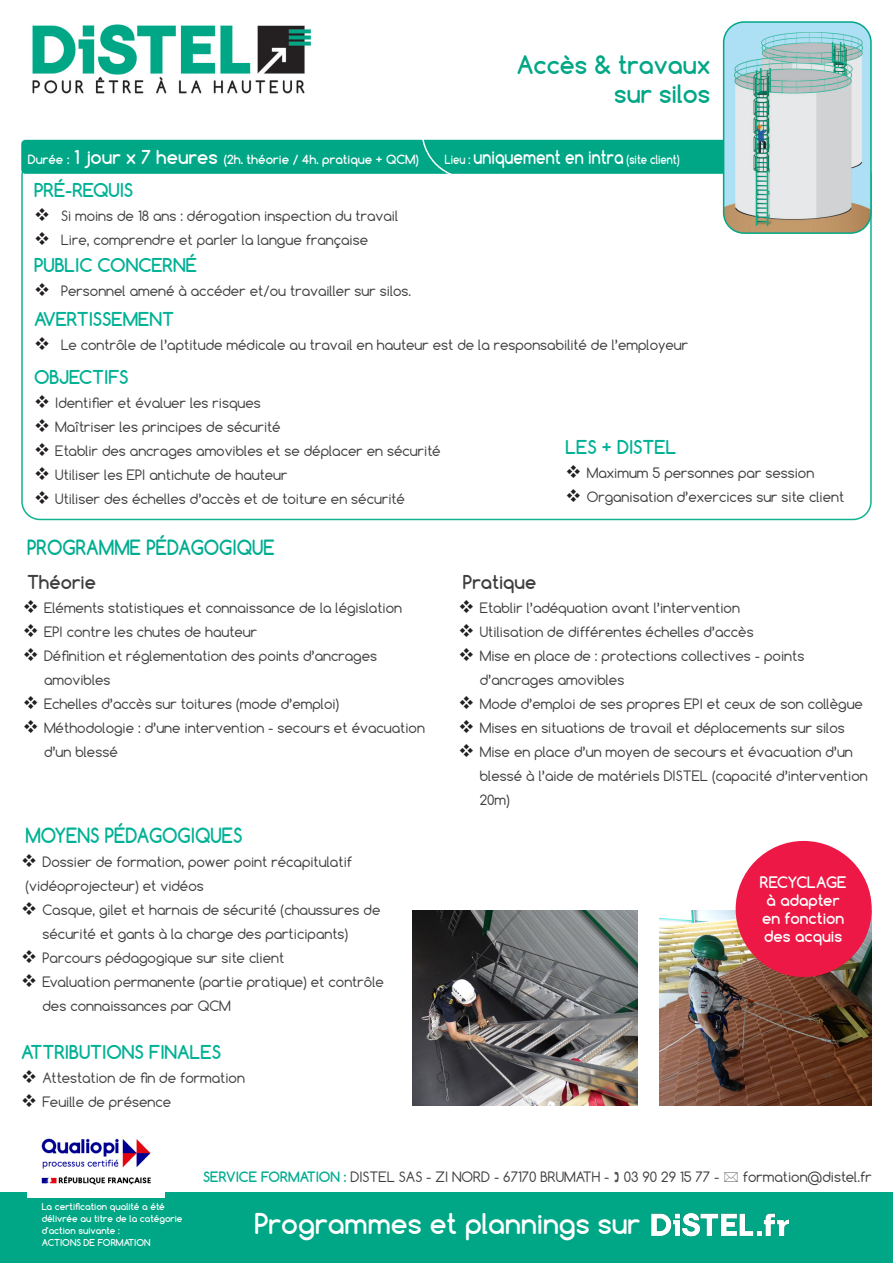
<style>
.page{position:relative;width:893px;height:1263px;background:#fff}
.page>*{position:absolute;margin:0;border:0;box-sizing:border-box;transform-origin:0 0}
.t1{font:700 27px "Comfortaa";color:#fff}
.t2{font:700 24px/28.8px "Comfortaa";color:#00a786;text-align:right}
.t3{font:700 19.8px "Comfortaa";color:#00ad90;scale:.91 1}
.t4{font:700 19.8px "Comfortaa";color:#00b195;scale:.91 1}
.t5{font:700 18px "Comfortaa";color:#00b195}
.t6{font:700 18px "Comfortaa";color:#3e3e3f}
.t7{font:700 15px/18px "Comfortaa";color:#fff;text-align:center}
.t8{font:13.5px/24px "Comfortaa";color:#3e3e3f}
.t9{font:700 12px "Comfortaa";color:#fff}
.t10{font:700 12px "Comfortaa";color:#fff;scale:.85 1}
.t11{font:700 9px/12px "Comfortaa";color:#fff}
.s1{font-size:18px}
.s2{font-weight:700;color:#00ad90}
</style>
<div class="page">
<img style="left:32px;top:24px;width:280px;height:70px">
<div style="left:0;top:1192px;width:893px;height:71px;background:#00a786"></div>
<img style="left:27px;top:1138px;width:137px;height:60px">
<img style="left:651px;top:1213px;width:139px;height:24px">
<img style="left:659px;top:910px;width:213px;height:195px">
<img style="left:413px;top:910px;width:225px;height:195px">
<div style="left:736px;top:841px;width:136px;height:136px;background:#ed1845;border-radius:50%"></div>
<div style="left:21px;top:140px;width:744px;height:34px;background:#00a786;border-radius:4px"></div>
<svg style="left:421px;top:139px;width:36px;height:35px"></svg>
<img style="left:724px;top:24px;width:147px;height:209px">
<div style="left:723px;top:21px;width:149px;height:213px;border:2px solid #00a786;border-radius:20px"></div>
<h2 class="t2" style="left:517px;top:50px;width:195px">Accès &amp; travaux sur silos</h2>
<p class="t9" style="left:28px;top:151px;width:392px">Durée : <span class="s1">1 jour x 7 heures</span> (2h. théorie / 4h. pratique + QCM)</p>
<p class="t10" style="left:445px;top:152px;width:278px">Lieu : <span class="s1">uniquement en intra</span> (site client)</p>
<h3 class="t5" style="left:34px;top:179px;width:101px">PRÉ-REQUIS</h3>
<p class="t8" style="left:61px;top:204px;width:339px">Si moins de 18 ans : dérogation inspection du travail<br>Lire, comprendre et parler la langue française</p>
<h3 class="t5" style="left:34px;top:254px;width:165px">PUBLIC CONCERNÉ</h3>
<p class="t8" style="left:61px;top:279px;width:352px">Personnel amené à accéder et/ou travailler sur silos.</p>
<h3 class="t5" style="left:34px;top:307px;width:142px">AVERTISSEMENT</h3>
<p class="t8" style="left:61px;top:332px;width:629px">Le contrôle de l’aptitude médicale au travail en hauteur est de la responsabilité de l’employeur</p>
<h3 class="t5" style="left:34px;top:366px;width:96px">OBJECTIFS</h3>
<p class="t8" style="left:55px;top:391px;width:387px">Identifier et évaluer les risques<br>Maîtriser les principes de sécurité<br>Etablir des ancrages amovibles et se déplacer en sécurité Utiliser les EPI antichute de hauteur<br>Utiliser des échelles d’accès et de toiture en sécurité</p>
<h3 class="t3" style="left:27px;top:534px;width:274px">PROGRAMME PÉDAGOGIQUE</h3>
<h3 class="t6" style="left:27px;top:571px;width:70px">Théorie</h3>
<p class="t8" style="left:44px;top:596px;width:382px">Eléments statistiques et connaissance de la législation<br>EPI contre les chutes de hauteur<br>Définition et réglementation des points d’ancrages amovibles<br>Echelles d’accès sur toitures (mode d’emploi)<br>Méthodologie : d’une intervention - secours et évacuation d’un blessé</p>
<h3 class="t4" style="left:26px;top:823px;width:240px">MOYENS PÉDAGOGIQUES</h3>
<p class="t8" style="left:26px;top:850px;width:328px;text-indent:17px">Dossier de formation, power point récapitulatif (vidéoprojecteur) et vidéos</p>
<p class="t8" style="left:43px;top:898px;width:343px">Casque, gilet et harnais de sécurité (chaussures de sécurité et gants à la charge des participants)<br>Parcours pédagogique sur site client<br>Evaluation permanente (partie pratique) et contrôle des connaissances par QCM</p>
<h3 class="t5" style="left:21px;top:1040px;width:201px">ATTRIBUTIONS FINALES</h3>
<p class="t8" style="left:43px;top:1065px;width:204px">Attestation de fin de formation<br>Feuille de présence</p>
<h3 class="t5" style="left:566px;top:436px;width:112px">LES + DISTEL</h3>
<p class="t8" style="left:587px;top:461px;width:259px">Maximum 5 personnes par session<br>Organisation d’exercices sur site client</p>
<h3 class="t6" style="left:463px;top:571px;width:75px">Pratique</h3>
<p class="t8" style="left:480px;top:596px;width:389px">Etablir l’adéquation avant l’intervention<br>Utilisation de différentes échelles d’accès<br>Mise en place de : protections collectives - points d’ancrages amovibles<br>Mode d’emploi de ses propres EPI et ceux de son collègue Mises en situations de travail et déplacements sur silos Mise en place d’un moyen de secours et évacuation d’un blessé à l’aide de matériels DISTEL (capacité d’intervention 20m)</p>
<p class="t7" style="left:760px;top:873px;width:88px">RECYCLAGE à adapter en fonction des acquis</p>
<p class="t8" style="left:203px;top:1165px;width:518px"><span class="s2">SERVICE FORMATION :</span> DISTEL SAS - ZI NORD - 67170 BRUMATH - 03 90 29 15 77 -</p>
<p class="t8" style="left:743px;top:1165px;width:130px">formation@distel.fr</p>
<p class="t11" style="left:42px;top:1201px;width:142px">La certification qualité a été délivrée au titre de la catégorie d'action suivante :<br>ACTIONS DE FORMATION</p>
<h1 class="t1" style="left:254px;top:1207px;width:387px">Programmes et plannings sur</h1>
</div>
